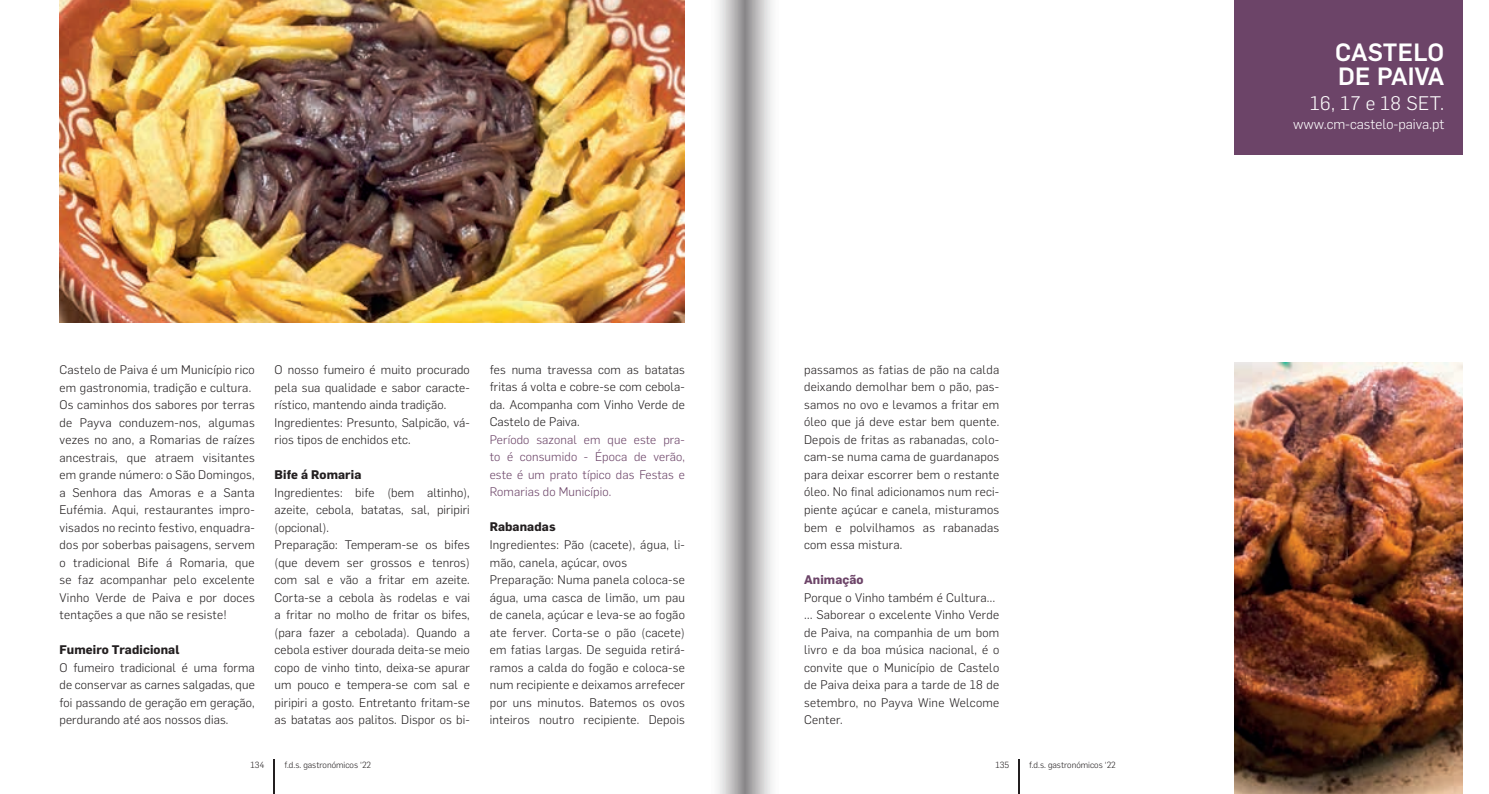
<style>
.page{position:relative;width:1489px;height:794px;background:#fff}
.page>*{position:absolute;margin:0;border:0;box-sizing:border-box;transform-origin:0 0}
.t1{font:500 24.5px/24.5px "Flama";letter-spacing:.005em;color:#fff}
.t2{font:300 19.25px "Flama";letter-spacing:.02em;color:#fff}
.t3{font:300 14px "Flama";color:#fff}
.t4{font:300 12.25px/17.5px "Flama";letter-spacing:.02em;color:#231f20}
.t5{font:300 12.25px/17.5px "Flama";letter-spacing:.01em;color:#6c4468;text-align:justify}
.t6{font:700 12.25px "Flama";letter-spacing:.01em;color:#231f20}
.t7{font:700 12.25px "Flama";letter-spacing:.01em;color:#6c4468}
.t8{font:300 8.75px "Flama";color:#231f20}
</style>
<div class="page">
<hr style="left:1018px;top:759px;width:1px;height:35px;background:#231f20">
<hr style="left:273px;top:759px;width:2px;height:35px;background:#231f20">
<div style="left:1234px;top:0;width:228px;height:155px;background:#6c4468"></div>
<img style="left:60px;top:0;width:625px;height:322px">
<img style="left:1234px;top:362px;width:228px;height:432px">
<svg style="left:744px;top:0;width:28px;height:794px;background:#c0bfc0"></svg>
<svg style="left:718px;top:0;width:26px;height:794px;background:#c4c3c4"></svg>
<p class="t4" style="left:60px;top:360px;width:197px">Castelo de Paiva é um Município rico em gastronomia, tradição e cultura.<br>Os caminhos dos sabores por terras de Payva conduzem-nos, algumas vezes no ano, a Romarias de raízes ancestrais, que atraem visitantes em grande número: o São Domingos, a Senhora das Amoras e a Santa Eufémia. Aqui, restaurantes impro&shy;visados no recinto festivo, enquadra&shy;dos por soberbas paisagens, servem o tradicional Bife á Romaria, que se faz acompanhar pelo excelente Vinho Verde de Paiva e por doces tentações a que não se resiste!</p>
<p class="t6" style="left:60px;top:641px;width:121px">Fumeiro Tradicional</p>
<p class="t4" style="left:60px;top:658px;width:197px;text-align:justify">O fumeiro tradicional é uma forma de conservar as carnes salgadas, que foi passando de geração em geração, perdurando até aos nossos dias.</p>
<p class="t4" style="left:274px;top:360px;width:197px">O nosso fumeiro é muito procurado pela sua qualidade e sabor caracte&shy;rístico, mantendo ainda tradição.<br>Ingredientes: Presunto, Salpicão, vá&shy;rios tipos de enchidos etc.</p>
<p class="t6" style="left:274px;top:466px;width:88px">Bife á Romaria</p>
<p class="t4" style="left:274px;top:483px;width:197px">Ingredientes: bife (bem altinho), azeite, cebola, batatas, sal, piripiri (opcional).<br>Preparação: Temperam-se os bifes (que devem ser grossos e tenros) com sal e vão a fritar em azeite.<br>Corta-se a cebola às rodelas e vai a fritar no molho de fritar os bifes, (para fazer a cebolada). Quando a cebola estiver dourada deita-se meio copo de vinho tinto, deixa-se apurar um pouco e tempera-se com sal e piripiri a gosto. Entretanto fritam-se as batatas aos palitos. Dispor os bi-</p>
<p class="t4" style="left:489px;top:360px;width:197px;text-align:justify">fes numa travessa com as batatas fritas á volta e cobre-se com cebola&shy;da. Acompanha com Vinho Verde de Castelo de Paiva.</p>
<p class="t5" style="left:489px;top:430px;width:197px">Período sazonal em que este pra&shy;to é consumido - Época de verão, este é um prato típico das Festas e Romarias do Município.</p>
<p class="t6" style="left:489px;top:518px;width:67px">Rabanadas</p>
<p class="t4" style="left:489px;top:535px;width:197px">Ingredientes: Pão (cacete), água, li&shy;mão, canela, açúcar, ovos Preparação: Numa panela coloca-se água, uma casca de limão, um pau de canela, açúcar e leva-se ao fogão ate ferver. Corta-se o pão (cacete) em fatias largas. De seguida retirá&shy;ramos a calda do fogão e coloca-se num recipiente e deixamos arrefecer por uns minutos. Batemos os ovos inteiros noutro recipiente. Depois</p>
<p class="t4" style="left:804px;top:360px;width:197px;text-align:justify">passamos as fatias de pão na calda deixando demolhar bem o pão, pas&shy;samos no ovo e levamos a fritar em óleo que já deve estar bem quente.<br>Depois de fritas as rabanadas, colo&shy;cam-se numa cama de guardanapos para deixar escorrer bem o restante óleo. No final adicionamos num reci&shy;piente açúcar e canela, misturamos bem e polvilhamos as rabanadas com essa mistura.</p>
<p class="t7" style="left:804px;top:571px;width:61px">Animação</p>
<p class="t4" style="left:804px;top:588px;width:197px">Porque o Vinho também é Cultura… … Saborear o excelente Vinho Verde de Paiva, na companhia de um bom livro e da boa música nacional, é o convite que o Município de Castelo de Paiva deixa para a tarde de 18 de setembro, no Payva Wine Welcome<br>Center.</p>
<p class="t8" style="left:250px;top:758px;width:16px">134</p>
<p class="t8" style="left:284px;top:758px;width:88px">f.d.s. gastronómicos ‘22</p>
<p class="t8" style="left:995px;top:758px;width:15px">135</p>
<p class="t8" style="left:1029px;top:758px;width:88px">f.d.s. gastronómicos ‘22</p>
<h1 class="t1" style="left:1334px;top:38px;width:111px">CASTELO<br>DE PAIVA</h1>
<h2 class="t2" style="left:1309px;top:90px;width:136px">16, 17 e 18 SET.</h2>
<p class="t3" style="left:1292px;top:115px;width:153px">www.cm-castelo-paiva.pt</p>
</div>
